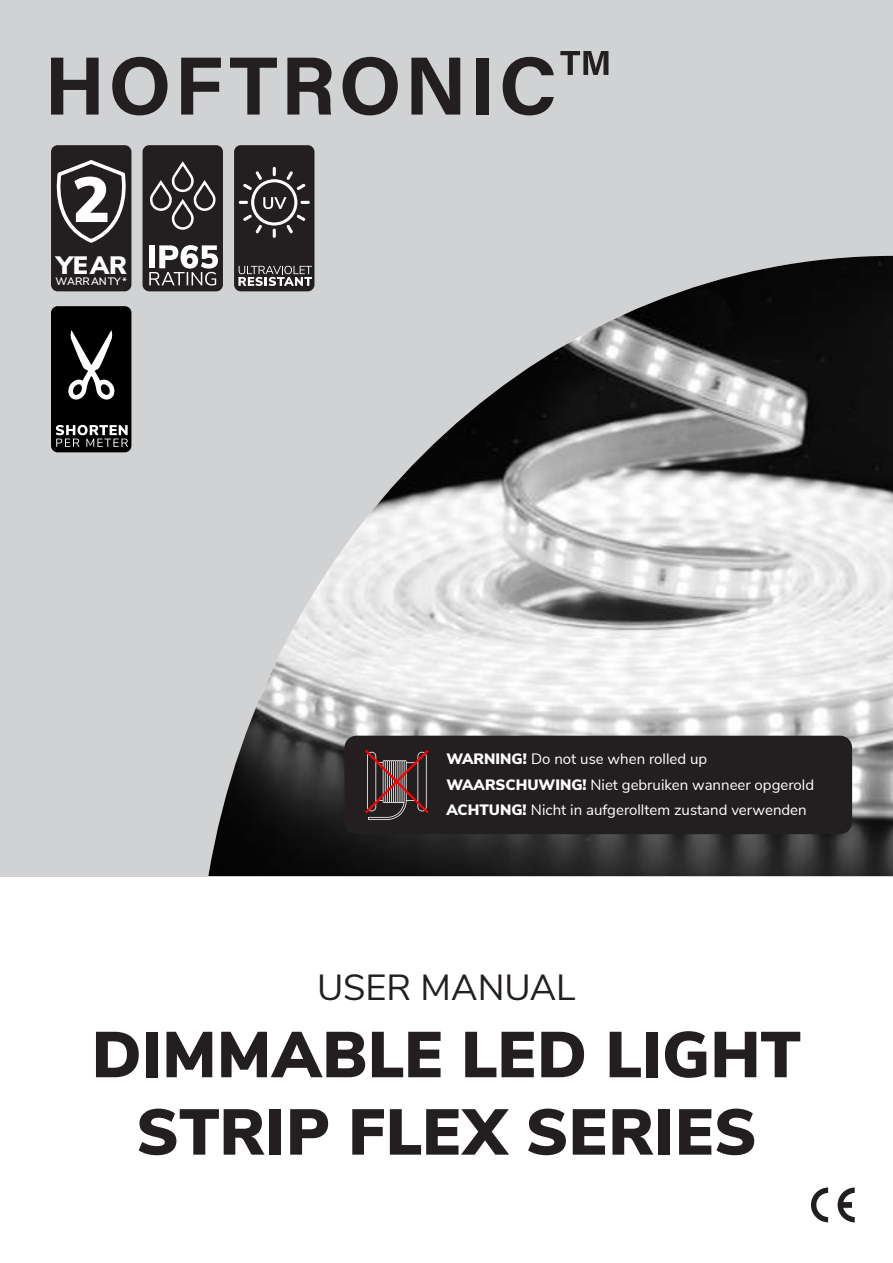
<style>
.page{position:relative;width:893px;height:1263px;background:#fff}
.page>*{position:absolute;margin:0;border:0;box-sizing:border-box;transform-origin:0 0}
.t1{font:900 64.5px/77.4px "Nunito Sans";letter-spacing:.005em;color:#231f20;text-align:center}
.t2{font:900 63.6px "Nunito Sans";color:#fff}
.t3{font:36.3px "Nunito Sans";color:#231f20}
.t4{font:900 25.2px "Nunito Sans";color:#fff}
.t5{font:15px/25.5px "Nunito Sans";color:#fff}
.t6{font:600 10.8px "Nunito Sans";color:#fff}
.s1{font-weight:900}
</style>
<div class="page">
<div style="left:0;top:0;width:893px;height:876px;background:#d1d2d4"></div>
<img style="left:208px;top:256px;width:684px;height:620px">
<svg style="left:51px;top:58px;width:48px;height:57px"></svg>
<svg style="left:112px;top:57px;width:56px;height:58px"></svg>
<svg style="left:181px;top:58px;width:40px;height:57px"></svg>
<svg style="left:230px;top:58px;width:47px;height:57px"></svg>
<svg style="left:287px;top:58px;width:45px;height:57px"></svg>
<svg style="left:343px;top:57px;width:55px;height:58px"></svg>
<svg style="left:411px;top:58px;width:49px;height:57px"></svg>
<div style="left:477px;top:58px;width:12px;height:57px;background:#231f20"></div>
<svg style="left:503px;top:57px;width:51px;height:58px"></svg>
<svg style="left:560px;top:51px;width:48px;height:24px"></svg>
<div style="left:51px;top:145px;width:80px;height:146px;background:#231f20;border-radius:7px"></div>
<svg style="left:56px;top:158px;width:76px;height:87px"></svg>
<div style="left:143px;top:145px;width:80px;height:146px;background:#231f20;border-radius:7px"></div>
<svg style="left:149px;top:245px;width:69px;height:40px"></svg>
<svg style="left:150px;top:161px;width:66px;height:69px"></svg>
<div style="left:234px;top:145px;width:80px;height:146px;background:#231f20;border-radius:7px"></div>
<svg style="left:238px;top:266px;width:74px;height:20px"></svg>
<svg style="left:239px;top:167px;width:71px;height:71px"></svg>
<div style="left:51px;top:306px;width:80px;height:146px;background:#000;border-radius:7px"></div>
<svg style="left:56px;top:425px;width:72px;height:22px"></svg>
<svg style="left:68px;top:330px;width:47px;height:70px"></svg>
<div style="left:344px;top:736px;width:508px;height:98px;background:#231f20;border-radius:12px"></div>
<svg style="left:365px;top:749px;width:64px;height:71px"></svg>
<svg style="left:811px;top:1187px;width:44px;height:35px"></svg>
<h2 class="t2" style="left:72px;top:164px;width:40px">2</h2>
<h3 class="t4" style="left:57px;top:251px;width:72px">YEAR</h3>
<p class="t6" style="left:55px;top:278px;width:73px">WARRANTY *</p>
<p class="t5" style="left:446px;top:746px;width:369px"><span class="s1">WARNING!</span> Do not use when rolled up<br><span class="s1">WAARSCHUWING!</span> Niet gebruiken wanneer opgerold<br><span class="s1">ACHTUNG!</span> Nicht in aufgerolltem zustand verwenden</p>
<h3 class="t3" style="left:317px;top:968px;width:260px">USER MANUAL</h3>
<h1 class="t1" style="left:92px;top:1016px;width:711px">DIMMABLE LED LIGHT<br>STRIP FLEX SERIES</h1>
</div>
